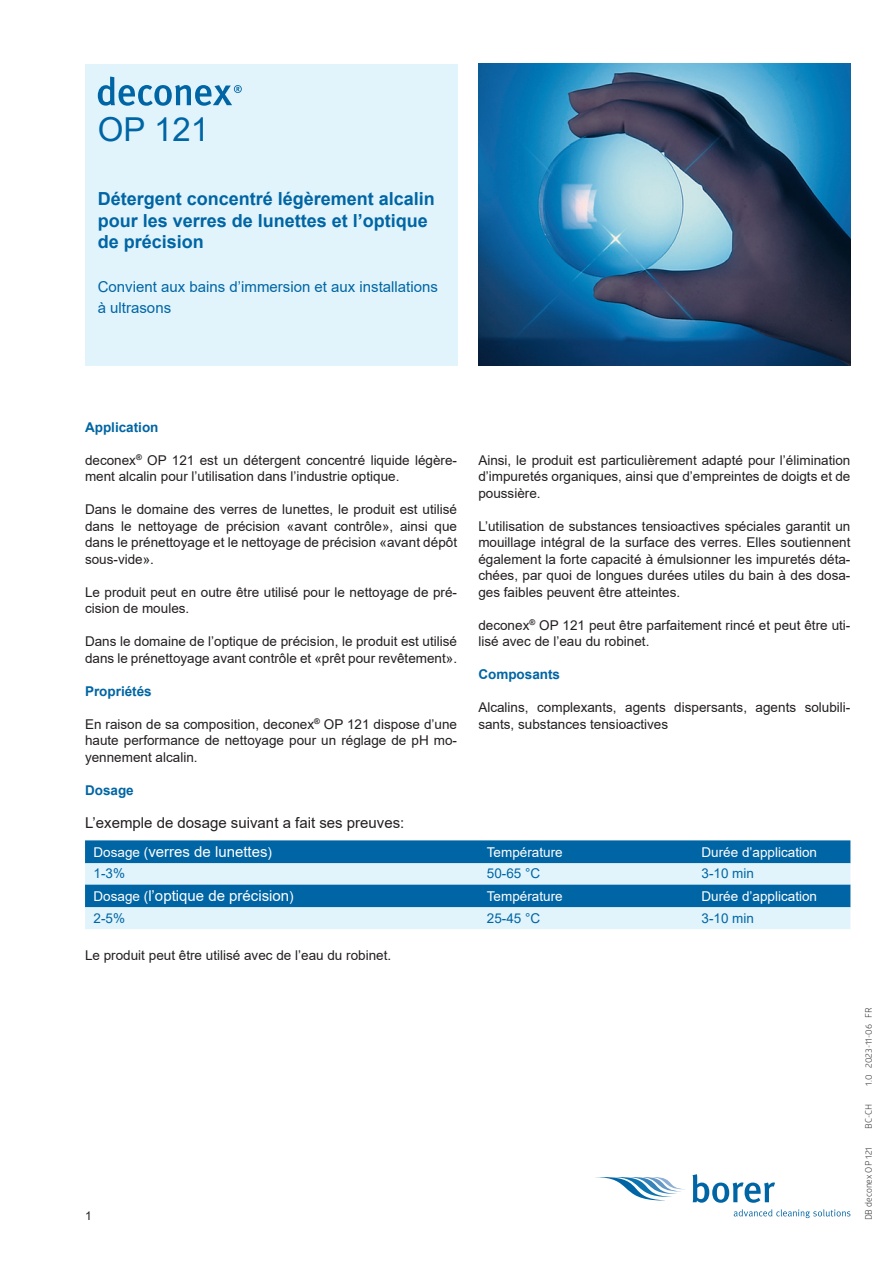
<style>
.page{position:relative;width:893px;height:1263px;background:#fff}
.page>*{position:absolute;margin:0;border:0;box-sizing:border-box;transform-origin:0 0}
.t1{font:33px "Arial";color:#0065a4}
.t2{font:700 18px/21.6px "Arial";color:#0065a4}
.t3{font:15px/29.7px "Arial";color:#231f20}
.t4{font:15px/21px "Arial";color:#0065a4}
.t5{font:15px "Arial";color:#fff}
.t6{font:13.5px/16.5px "Arial";color:#231f20}
.t7{font:13.5px "Arial";color:#fff}
.t8{font:700 13.5px "Arial";color:#0065a4}
.t9{font:13.5px "Arial";color:#0065a4}
.t10{font:12px "Arial";color:#231f20}
.t11{font:9px "Glober";color:#231f20}
.s1{font-size:13.5px;color:#fff}
.s2{color:#fff}
.s3{font-size:13.5px}
</style>
<div class="page">
<div style="left:85px;top:64px;width:372px;height:302px;background:#e1f4fc"></div>
<svg style="left:98px;top:77px;width:144px;height:29px"></svg>
<svg style="left:595px;top:1177px;width:90px;height:23px"></svg>
<svg style="left:693px;top:1174px;width:82px;height:29px"></svg>
<svg style="left:734px;top:1209px;width:116px;height:9px"></svg>
<img style="left:478px;top:64px;width:372px;height:302px">
<div style="left:85px;top:840px;width:765px;height:23px;background:#0065a4"></div>
<svg style="left:85px;top:863px;width:765px;height:66px;background:#94c3dd"></svg>
<h1 class="t1" style="left:98px;top:107px;width:113px">OP 121</h1>
<h2 class="t2" style="left:98px;top:188px;width:339px">Détergent concentré légèrement alcalin pour les verres de lunettes et l’optique de précision</h2>
<p class="t4" style="left:98px;top:276px;width:342px">Convient aux bains d’immersion et aux installations à ultrasons</p>
<p class="t8" style="left:85px;top:417px;width:75px">Application</p>
<p class="t6" style="left:85px;top:451px;width:374px">deconex<sup>®</sup> OP 121 est un détergent concentré liquide légère&shy;ment alcalin pour l’utilisation dans l’industrie optique.</p>
<p class="t6" style="left:85px;top:501px;width:374px;text-align:justify">Dans le domaine des verres de lunettes, le produit est utilisé dans le nettoyage de précision «avant contrôle», ainsi que dans le prénettoyage et le nettoyage de précision «avant dépôt sous-vide».</p>
<p class="t6" style="left:85px;top:583px;width:374px">Le produit peut en outre être utilisé pour le nettoyage de pré&shy;cision de moules.</p>
<p class="t6" style="left:85px;top:633px;width:374px">Dans le domaine de l’optique de précision, le produit est utilisé dans le prénettoyage avant contrôle et «prêt pour revêtement».</p>
<p class="t8" style="left:85px;top:681px;width:68px">Propriétés</p>
<p class="t6" style="left:85px;top:715px;width:374px;text-align:justify">En raison de sa composition, deconex<sup>®</sup> OP 121 dispose d’une haute performance de nettoyage pour un réglage de pH mo&shy;yennement alcalin.</p>
<p class="t8" style="left:85px;top:780px;width:50px">Dosage</p>
<p class="t3" style="left:94px;top:807px;width:312px;text-indent:-9px">L’exemple de dosage suivant a fait ses preuves:<br><span class="s1">Dosage (</span><span class="s2">verres de lunettes</span><span class="s1">)</span></p>
<p class="t6" style="left:478px;top:451px;width:374px;text-align:justify">Ainsi, le produit est particulièrement adapté pour l’élimination d’impuretés organiques, ainsi que d’empreintes de doigts et de poussière.</p>
<p class="t6" style="left:478px;top:517px;width:374px;text-align:justify">L’utilisation de substances tensioactives spéciales garantit un mouillage intégral de la surface des verres. Elles soutiennent également la forte capacité à émulsionner les impuretés déta&shy;chées, par quoi de longues durées utiles du bain à des dosa&shy;ges faibles peuvent être atteintes.</p>
<p class="t6" style="left:478px;top:616px;width:374px">deconex<sup>®</sup> OP 121 peut être parfaitement rincé et peut être uti&shy;lisé avec de l’eau du robinet.</p>
<p class="t8" style="left:478px;top:665px;width:83px">Composants</p>
<p class="t6" style="left:478px;top:699px;width:374px">Alcalins, complexants, agents dispersants, agents solubili&shy;sants, substances tensioactives</p>
<p class="t7" style="left:487px;top:843px;width:77px">Température</p>
<p class="t7" style="left:701px;top:843px;width:117px">Durée d’application</p>
<p class="t9" style="left:94px;top:864px;width:33px">1-3%</p>
<p class="t9" style="left:487px;top:864px;width:55px">50-65 °C</p>
<p class="t9" style="left:701px;top:864px;width:54px">3-10 min</p>
<p class="t5" style="left:94px;top:886px;width:202px"><span class="s3">Dosage (</span>l’optique de précision<span class="s3">)</span></p>
<p class="t7" style="left:487px;top:887px;width:77px">Température</p>
<p class="t7" style="left:701px;top:887px;width:117px">Durée d’application</p>
<p class="t9" style="left:94px;top:909px;width:33px">2-5%</p>
<p class="t9" style="left:487px;top:909px;width:55px">25-45 °C</p>
<p class="t9" style="left:701px;top:909px;width:54px">3-10 min</p>
<p class="t6" style="left:85px;top:946px;width:308px">Le produit peut être utilisé avec de l’eau du robinet.</p>
<p class="t10" style="left:85px;top:1208px;width:8px">1</p>
<p class="t11" style="left:862px;top:1086px;width:80px;rotate:-90deg">1.0 2023-11-06 FR</p>
<p class="t11" style="left:862px;top:1128px;width:26px;rotate:-90deg">BC-CH</p>
<p class="t11" style="left:862px;top:1220px;width:75px;rotate:-90deg">DB deconex OP 121</p>
</div>
